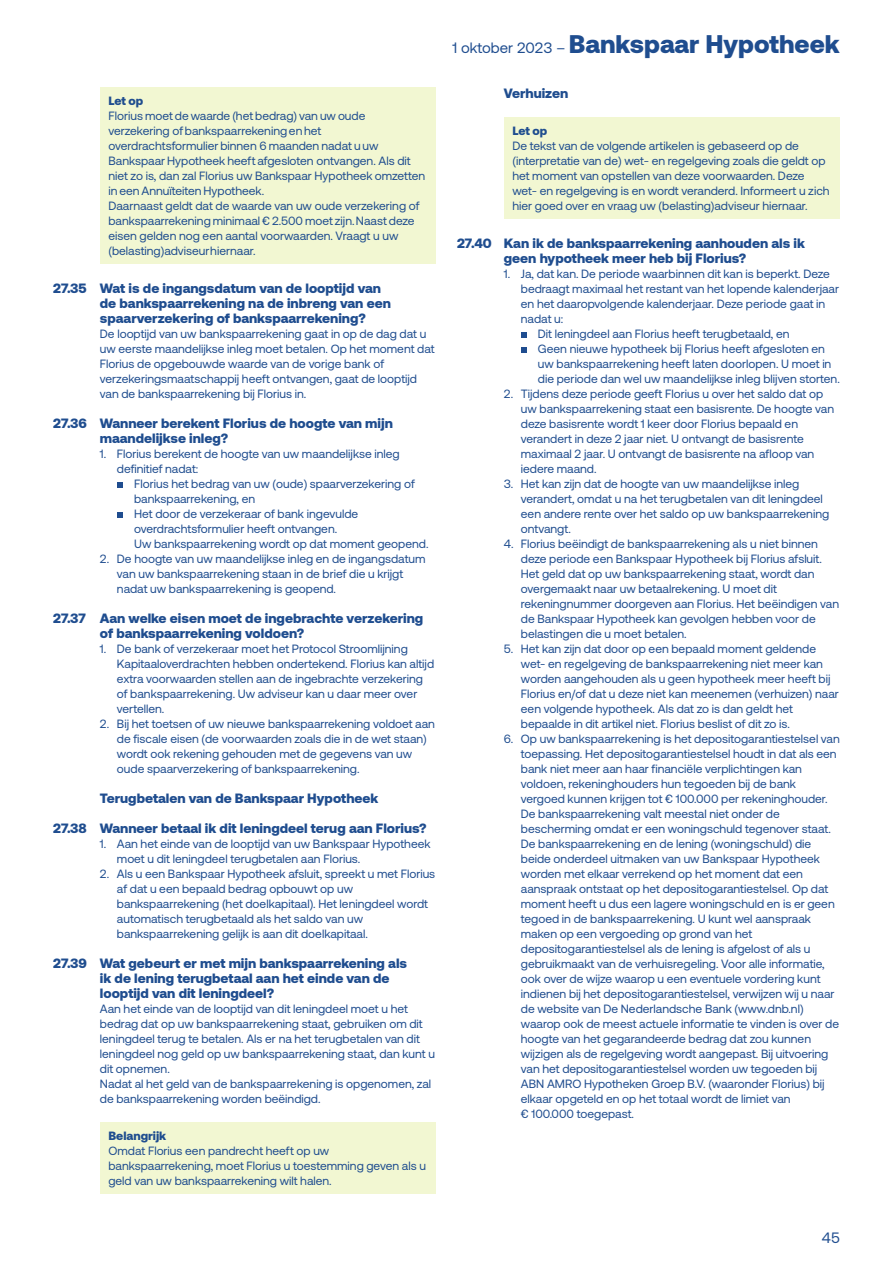
<style>
.page{position:relative;width:893px;height:1263px;background:#fff}
.page>*{position:absolute;margin:0;border:0;box-sizing:border-box;transform-origin:0 0}
.t1{font:900 25.5px "Aeonik";color:#1f4d8f}
.t2{font:15px "Aeonik";color:#1f4d8f}
.t3{font:900 13.5px/15px "Aeonik";color:#1f4d8f}
.t4{font:12px/15px "Aeonik";color:#1f4d8f}
.t5{font:900 12px "Aeonik";color:#1f4d8f}
.s1{font-weight:400;font-size:15px}
</style>
<div class="page">
<div style="left:100px;top:87px;width:336px;height:176px;background:#f2f7d2"></div>
<svg style="left:117px;top:482px;width:6px;height:6px"></svg>
<svg style="left:117px;top:512px;width:6px;height:6px"></svg>
<div style="left:100px;top:1122px;width:336px;height:71px;background:#f2f7d2"></div>
<div style="left:504px;top:117px;width:336px;height:101px;background:#f2f7d2"></div>
<svg style="left:521px;top:332px;width:6px;height:6px"></svg>
<svg style="left:521px;top:347px;width:6px;height:6px"></svg>
<p class="t5" style="left:108px;top:93px;width:36px">Let op</p>
<p class="t4" style="left:108px;top:108px;width:318px">Florius moet de waarde (het bedrag) van uw oude verzekering of bankspaarrekening en het overdrachtsformulier binnen 6 maanden nadat u uw Bankspaar Hypotheek heeft afgesloten ontvangen. Als dit niet zo is, dan zal Florius uw Bankspaar Hypotheek omzetten in een Annuïteiten Hypotheek.<br>Daarnaast geldt dat de waarde van uw oude verzekering of bankspaarrekening minimaal € 2.500 moet zijn. Naast deze eisen gelden nog een aantal voorwaarden. Vraagt u uw (belasting)adviseur hiernaar.</p>
<p class="t3" style="left:100px;top:281px;width:292px;text-indent:-47px">27.35 Wat is de ingangsdatum van de looptijd van de bankspaarrekening na de inbreng van een spaarverzekering of bankspaarrekening?</p>
<p class="t4" style="left:100px;top:327px;width:336px">De looptijd van uw bankspaarrekening gaat in op de dag dat u uw eerste maandelijkse inleg moet betalen. Op het moment dat Florius de opgebouwde waarde van de vorige bank of verzekeringsmaatschappij heeft ontvangen, gaat de looptijd van de bankspaarrekening bij Florius in.</p>
<p class="t3" style="left:100px;top:416px;width:294px;text-indent:-47px">27.36 Wanneer berekent Florius de hoogte van mijn maandelijkse inleg?</p>
<p class="t4" style="left:117px;top:447px;width:284px;text-indent:-17px">1. Florius berekent de hoogte van uw maandelijkse inleg definitief nadat:</p>
<p class="t4" style="left:134px;top:477px;width:296px">Florius het bedrag van uw (oude) spaarverzekering of bankspaarrekening, en<br>Het door de verzekeraar of bank ingevulde overdrachtsformulier heeft ontvangen.<br>Uw bankspaarrekening wordt op dat moment geopend.</p>
<p class="t4" style="left:117px;top:552px;width:310px;text-indent:-17px">2. De hoogte van uw maandelijkse inleg en de ingangsdatum van uw bankspaarrekening staan in de brief die u krijgt nadat uw bankspaarrekening is geopend.</p>
<p class="t3" style="left:100px;top:611px;width:325px;text-indent:-47px">27.37 Aan welke eisen moet de ingebrachte verzekering of bankspaarrekening voldoen?</p>
<p class="t4" style="left:117px;top:642px;width:319px;text-indent:-17px">1. De bank of verzekeraar moet het Protocol Stroomlijning Kapitaaloverdrachten hebben ondertekend. Florius kan altijd extra voorwaarden stellen aan de ingebrachte verzekering of bankspaarrekening. Uw adviseur kan u daar meer over vertellen.</p>
<p class="t4" style="left:117px;top:717px;width:320px;text-indent:-17px">2. Bij het toetsen of uw nieuwe bankspaarrekening voldoet aan de fiscale eisen (de voorwaarden zoals die in de wet staan) wordt ook rekening gehouden met de gegevens van uw oude spaarverzekering of bankspaarrekening.</p>
<p class="t3" style="left:100px;top:791px;width:280px">Terugbetalen van de Bankspaar Hypotheek</p>
<p class="t3" style="left:53px;top:821px;width:375px">27.38 Wanneer betaal ik dit leningdeel terug aan Florius?</p>
<p class="t4" style="left:117px;top:837px;width:315px;text-indent:-17px">1. Aan het einde van de looptijd van uw Bankspaar Hypotheek moet u dit leningdeel terugbetalen aan Florius.</p>
<p class="t4" style="left:117px;top:867px;width:320px;text-indent:-17px">2. Als u een Bankspaar Hypotheek afsluit, spreekt u met Florius af dat u een bepaald bedrag opbouwt op uw bankspaarrekening (het doelkapitaal). Het leningdeel wordt automatisch terugbetaald als het saldo van uw bankspaarrekening gelijk is aan dit doelkapitaal.</p>
<p class="t3" style="left:100px;top:956px;width:309px;text-indent:-47px">27.39 Wat gebeurt er met mijn bankspaarrekening als ik de lening terugbetaal aan het einde van de looptijd van dit leningdeel?</p>
<p class="t4" style="left:100px;top:1002px;width:337px">Aan het einde van de looptijd van dit leningdeel moet u het bedrag dat op uw bankspaarrekening staat, gebruiken om dit leningdeel terug te betalen. Als er na het terugbetalen van dit leningdeel nog geld op uw bankspaarrekening staat, dan kunt u dit opnemen.<br>Nadat al het geld van de bankspaarrekening is opgenomen, zal de bankspaarrekening worden beëindigd.</p>
<p class="t5" style="left:108px;top:1128px;width:59px">Belangrijk</p>
<p class="t4" style="left:108px;top:1143px;width:319px">Omdat Florius een pandrecht heeft op uw bankspaarrekening, moet Florius u toestemming geven als u geld van uw bankspaarrekening wilt halen.</p>
<h1 class="t1" style="left:452px;top:29px;width:389px"><span class="s1">1 oktober 2023 –</span> Bankspaar Hypotheek</h1>
<p class="t3" style="left:504px;top:86px;width:66px">Verhuizen</p>
<p class="t5" style="left:512px;top:123px;width:36px">Let op</p>
<p class="t4" style="left:512px;top:138px;width:319px">De tekst van de volgende artikelen is gebaseerd op de (interpretatie van de) wet- en regelgeving zoals die geldt op het moment van opstellen van deze voorwaarden. Deze wet- en regelgeving is en wordt veranderd. Informeert u zich hier goed over en vraag uw (belasting)adviseur hiernaar.</p>
<p class="t3" style="left:504px;top:236px;width:303px;text-indent:-47px">27.40 Kan ik de bankspaarrekening aanhouden als ik geen hypotheek meer heb bij Florius?</p>
<p class="t4" style="left:504px;top:267px;width:328px">1. Ja, dat kan. De periode waarbinnen dit kan is beperkt. Deze</p>
<p class="t4" style="left:521px;top:282px;width:320px">bedraagt maximaal het restant van het lopende kalenderjaar</p>
<p class="t4" style="left:521px;top:297px;width:306px">en het daaropvolgende kalenderjaar. Deze periode gaat in</p>
<p class="t4" style="left:521px;top:312px;width:44px">nadat u:</p>
<p class="t4" style="left:538px;top:327px;width:253px">Dit leningdeel aan Florius heeft terugbetaald, en</p>
<p class="t4" style="left:538px;top:342px;width:289px">Geen nieuwe hypotheek bij Florius heeft afgesloten en</p>
<p class="t4" style="left:538px;top:357px;width:295px">uw bankspaarrekening heeft laten doorlopen. U moet in</p>
<p class="t4" style="left:538px;top:372px;width:303px">die periode dan wel uw maandelijkse inleg blijven storten.</p>
<p class="t4" style="left:521px;top:387px;width:315px;text-indent:-17px">2. Tijdens deze periode geeft Florius u over het saldo dat op uw bankspaarrekening staat een basisrente. De hoogte van deze basisrente wordt 1 keer door Florius bepaald en verandert in deze 2 jaar niet. U ontvangt de basisrente maximaal 2 jaar. U ontvangt de basisrente na afloop van iedere maand.</p>
<p class="t4" style="left:521px;top:477px;width:310px;text-indent:-17px">3. Het kan zijn dat de hoogte van uw maandelijkse inleg verandert, omdat u na het terugbetalen van dit leningdeel een andere rente over het saldo op uw bankspaarrekening ontvangt.</p>
<p class="t4" style="left:521px;top:537px;width:320px;text-indent:-17px">4. Florius beëindigt de bankspaarrekening als u niet binnen deze periode een Bankspaar Hypotheek bij Florius afsluit.<br>Het geld dat op uw bankspaarrekening staat, wordt dan overgemaakt naar uw betaalrekening. U moet dit rekeningnummer doorgeven aan Florius. Het beëindigen van de Bankspaar Hypotheek kan gevolgen hebben voor de belastingen die u moet betalen.</p>
<p class="t4" style="left:521px;top:642px;width:319px;text-indent:-17px">5. Het kan zijn dat door op een bepaald moment geldende wet- en regelgeving de bankspaarrekening niet meer kan worden aangehouden als u geen hypotheek meer heeft bij Florius en/of dat u deze niet kan meenemen (verhuizen) naar een volgende hypotheek. Als dat zo is dan geldt het bepaalde in dit artikel niet. Florius beslist of dit zo is.</p>
<p class="t4" style="left:521px;top:732px;width:320px;text-indent:-17px">6. Op uw bankspaarrekening is het depositogarantiestelsel van toepassing. Het depositogarantiestelsel houdt in dat als een bank niet meer aan haar financiële verplichtingen kan voldoen, rekeninghouders hun tegoeden bij de bank vergoed kunnen krijgen tot € 100.000 per rekeninghouder.<br>De bankspaarrekening valt meestal niet onder de bescherming omdat er een woningschuld tegenover staat.<br>De bankspaarrekening en de lening (woningschuld) die beide onderdeel uitmaken van uw Bankspaar Hypotheek worden met elkaar verrekend op het moment dat een aanspraak ontstaat op het depositogarantiestelsel. Op dat moment heeft u dus een lagere woningschuld en is er geen tegoed in de bankspaarrekening. U kunt wel aanspraak maken op een vergoeding op grond van het depositogarantiestelsel als de lening is afgelost of als u gebruikmaakt van de verhuisregeling. Voor alle informatie, ook over de wijze waarop u een eventuele vordering kunt indienen bij het depositogarantiestelsel, verwijzen wij u naar de website van De Nederlandsche Bank (www.dnb.nl) waarop ook de meest actuele informatie te vinden is over de hoogte van het gegarandeerde bedrag dat zou kunnen wijzigen als de regelgeving wordt aangepast. Bij uitvoering van het depositogarantiestelsel worden uw tegoeden bij ABN AMRO Hypotheken Groep B.V. (waaronder Florius) bij elkaar opgeteld en op het totaal wordt de limiet van<br>€ 100.000 toegepast.</p>
<p class="t2" style="left:822px;top:1229px;width:19px">45</p>
</div>
